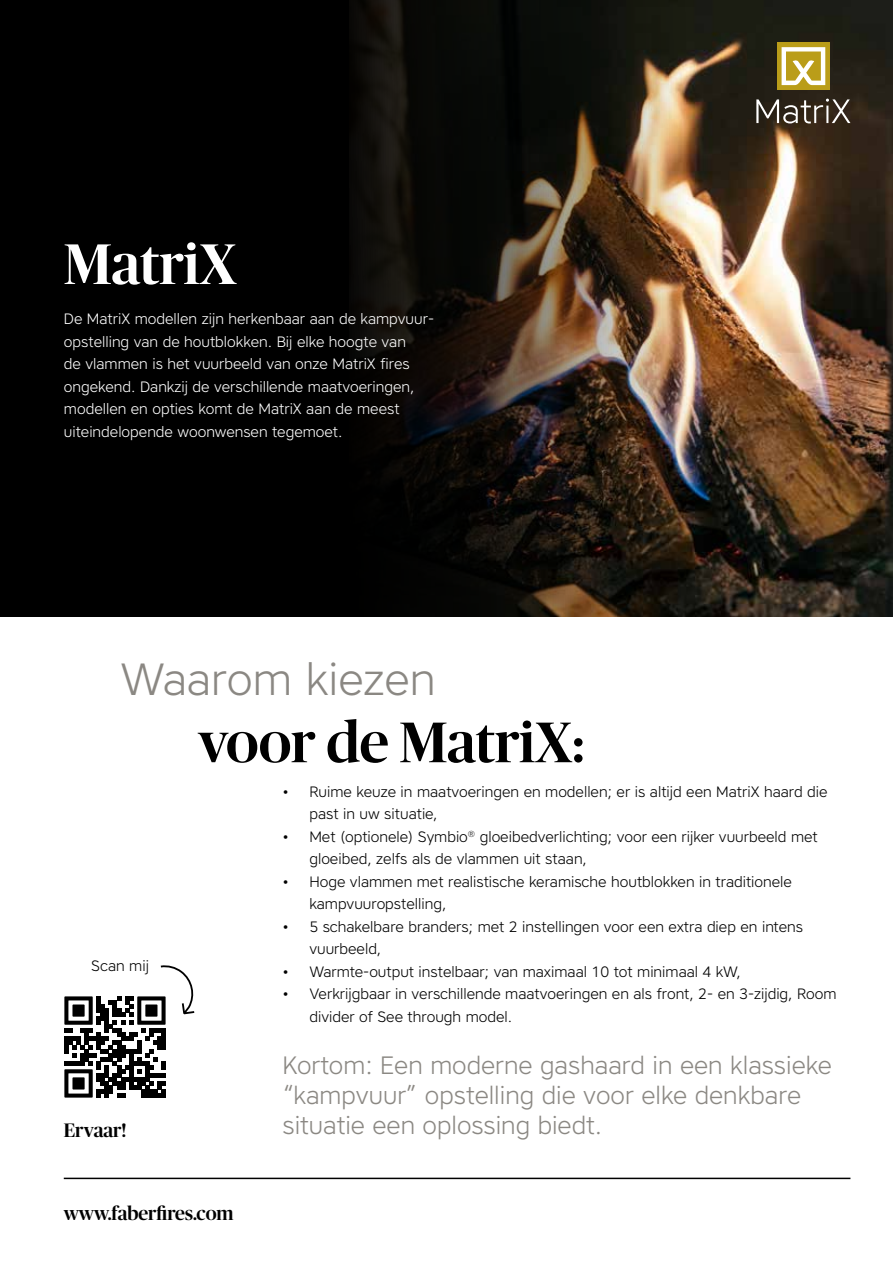
<style>
.page{position:relative;width:893px;height:1263px;background:#fff}
.page>*{position:absolute;margin:0;border:0;box-sizing:border-box;transform-origin:0 0}
.t1{font:500 57.15px "Publico Banner";color:#000}
.t2{font:500 57.15px "Publico Banner";color:#fff}
.t3{font:300 45px "Core Sans A35";color:#8b8883}
.t4{font:300 25.05px/30.2px "Core Sans A35";color:#8b8883}
.t5{font:500 19.5px "Publico Banner";color:#000}
.t6{font:500 19.35px "Publico Banner";color:#000}
.t7{font:300 15px/22.5px "Core Sans A35";color:#000}
.t8{font:300 15px/22.5px "Core Sans A35";color:#fff}
</style>
<div class="page">
<div style="left:0;top:0;width:893px;height:617px;background:#000"></div>
<img style="left:352px;top:0;width:541px;height:617px">
<hr style="left:64px;top:1178px;width:786px;height:1px;background:#000">
<svg style="left:756px;top:99px;width:94px;height:24px"></svg>
<svg style="left:777px;top:43px;width:53px;height:47px"></svg>
<svg style="left:782px;top:47px;width:43px;height:38px"></svg>
<svg style="left:64px;top:965px;width:131px;height:132px"></svg>
<h1 class="t2" style="left:64px;top:224px;width:174px">MatriX</h1>
<p class="t8" style="left:64px;top:307px;width:372px">De MatriX modellen zijn herkenbaar aan de kampvuur&shy;opstelling van de houtblokken. Bij elke hoogte van<br>de vlammen is het vuurbeeld van onze MatriX fires ongekend. Dankzij de verschillende maatvoeringen, modellen en opties komt de MatriX aan de meest uiteindelopende woonwensen tegemoet.</p>
<h2 class="t3" style="left:120px;top:650px;width:317px">Waarom kiezen</h2>
<p class="t7" style="left:91px;top:954px;width:59px">Scan mij</p>
<h3 class="t5" style="left:64px;top:1116px;width:64px">Ervaar!</h3>
<h1 class="t1" style="left:198px;top:703px;width:387px">voor de MatriX:</h1>
<p class="t7" style="left:309px;top:780px;width:520px;text-indent:-27px">• Ruime keuze in maatvoeringen en modellen; er is altijd een MatriX haard die past in uw situatie,</p>
<p class="t7" style="left:309px;top:825px;width:510px;text-indent:-27px">• Met (optionele) Symbio<sup>®</sup> gloeibedverlichting; voor een rijker vuurbeeld met gloeibed, zelfs als de vlammen uit staan,</p>
<p class="t7" style="left:309px;top:870px;width:484px;text-indent:-27px">• Hoge vlammen met realistische keramische houtblokken in traditionele kampvuuropstelling,</p>
<p class="t7" style="left:309px;top:915px;width:495px;text-indent:-27px">• 5 schakelbare branders; met 2 instellingen voor een extra diep en intens vuurbeeld,</p>
<p class="t7" style="left:282px;top:960px;width:460px">• Warmte-output instelbaar; van maximaal 10 tot minimaal 4 kW,</p>
<p class="t7" style="left:309px;top:982px;width:529px;text-indent:-27px">• Verkrijgbaar in verschillende maatvoeringen en als front, 2- en 3-zijdig, Room divider of See through model.</p>
<h3 class="t4" style="left:282px;top:1049px;width:551px">Kortom: Een moderne gashaard in een klassieke “kampvuur” opstelling die voor elke denkbare situatie een oplossing biedt.</h3>
<p class="t6" style="left:64px;top:1200px;width:171px">www.faberfires.com</p>
</div>
